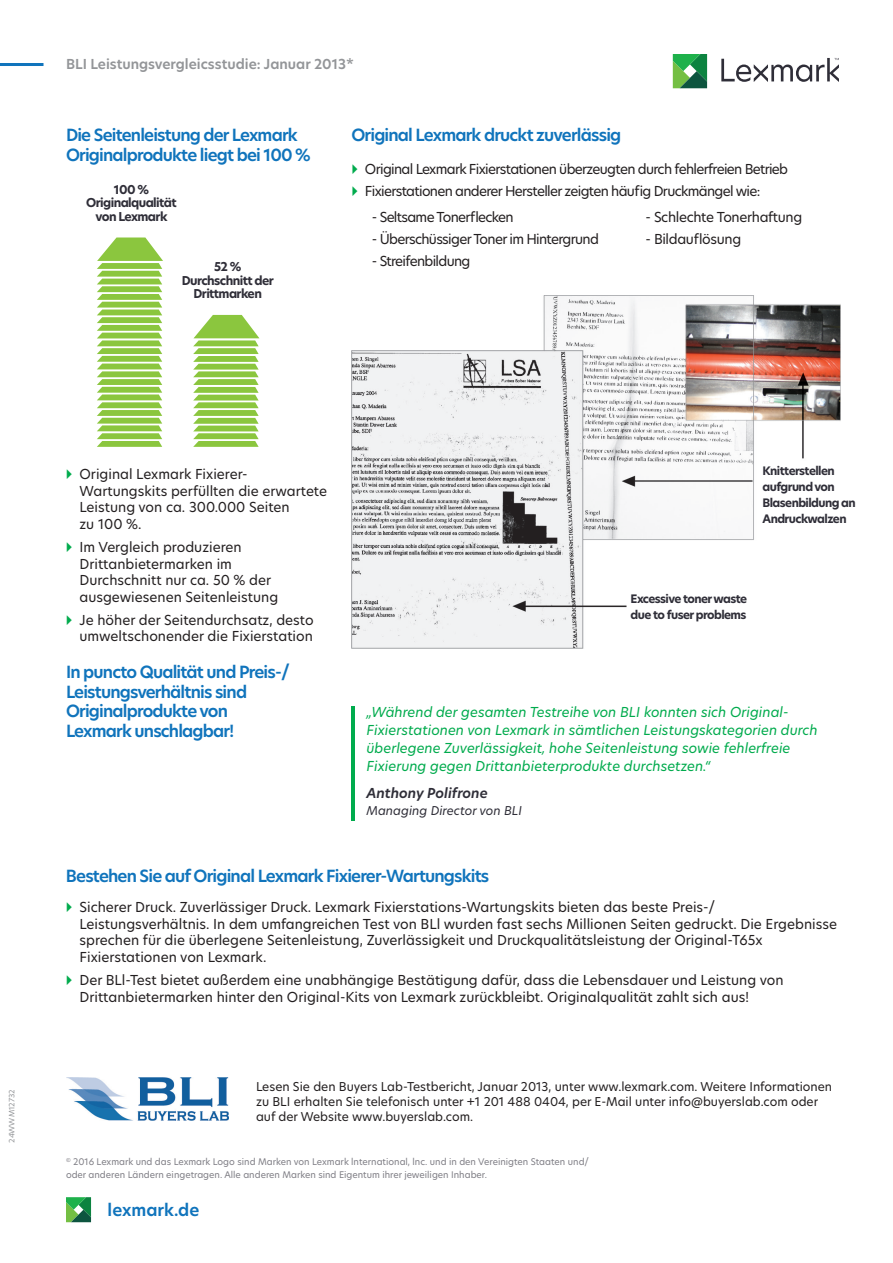
<style>
.page{position:relative;width:893px;height:1263px;background:#fff}
.page>*{position:absolute;margin:0;border:0;box-sizing:border-box;transform-origin:0 0}
.t1{font:600 16.5px/19.5px "TP Hero";letter-spacing:-.05em;color:#1074bc}
.t2{font:600 16.5px "TP Hero";color:#1074bc}
.t3{font:13.5px/16.5px "TP Hero";color:#231f20}
.t4{font:italic 13.5px/18px "TP Hero";color:#00ab4d}
.t5{font:13.5px/21.8px "TP Hero";letter-spacing:-.05em;color:#231f20}
.t6{font:600 13.5px "TP Hero";color:#939598}
.t7{font:13.5px "TP Hero";letter-spacing:-.025em;color:#231f20}
.t8{font:italic 600 13.5px "TP Hero";color:#2f2e38}
.t9{font:12px/15px "TP Hero";color:#231f20}
.t10{font:700 12px/13.5px "TP Hero";letter-spacing:-.05em;color:#2f2e38;text-align:center}
.t11{font:italic 12px "TP Hero";color:#2f2e38}
.t12{font:700 11.4px/15.8px "TP Hero";letter-spacing:-.05em;color:#2f2e38}
.t13{font:9px/13.5px "TP Hero";color:#7f7e85}
.t14{font:7.2px "TP Hero";color:#939598}
</style>
<div class="page">
<hr style="left:0;top:63px;width:44px;height:3px;background:#1074bc">
<svg style="left:721px;top:58px;width:118px;height:24px"></svg>
<svg style="left:673px;top:54px;width:34px;height:34px"></svg>
<svg style="left:66px;top:1197px;width:25px;height:25px"></svg>
<svg style="left:97px;top:237px;width:66px;height:210px"></svg>
<svg style="left:193px;top:315px;width:66px;height:132px"></svg>
<img style="left:351px;top:295px;width:489px;height:353px">
<hr style="left:351px;top:706px;width:4px;height:114px;background:#00ab4d">
<img style="left:66px;top:1077px;width:163px;height:44px">
<p class="t6" style="left:66px;top:55px;width:289px">BLI Leistungsvergleicsstudie: Januar 2013*</p>
<p class="t1" style="left:66px;top:125px;width:246px">Die Seitenleistung der Lexmark<br>Originalprodukte liegt bei 100 %</p>
<p class="t10" style="left:86px;top:182px;width:92px">100 %<br>Originalqualität von Lexmark</p>
<p class="t10" style="left:182px;top:260px;width:93px">52 %<br>Durchschnitt der<br>Drittmarken</p>
<p class="t1" style="left:351px;top:125px;width:271px">Original Lexmark druckt zuverlässig</p>
<p class="t5" style="left:365px;top:158px;width:425px">Original Lexmark Fixierstationen überzeugten durch fehlerfreien Betrieb<br>Fixierstationen anderer Hersteller zeigten häufig Druckmängel wie:</p>
<p class="t5" style="left:372px;top:206px;width:143px">- Seltsame Tonerflecken</p>
<p class="t5" style="left:372px;top:228px;width:229px">- Überschüssiger Toner im Hintergrund</p>
<p class="t5" style="left:372px;top:250px;width:100px">- Streifenbildung</p>
<p class="t7" style="left:645px;top:208px;width:158px">- Schlechte Tonerhaftung</p>
<p class="t7" style="left:645px;top:230px;width:97px">- Bildauflösung</p>
<p class="t14" style="left:7px;top:1143px;width:55px;rotate:-90deg">24WWM12732</p>
<p class="t3" style="left:79px;top:466px;width:249px">Original Lexmark Fixierer-<br>Wartungskits perfüllten die erwartete<br>Leistung von ca. 300.000 Seiten<br>zu 100 %.</p>
<p class="t3" style="left:79px;top:539px;width:200px">Im Vergleich produzieren<br>Drittanbietermarken im<br>Durchschnitt nur ca. 50 % der ausgewiesenen Seitenleistung</p>
<p class="t3" style="left:79px;top:611px;width:236px">Je höher der Seitendurchsatz, desto umweltschonender die Fixierstation</p>
<p class="t1" style="left:66px;top:662px;width:225px">In puncto Qualität und Preis-/<br>Leistungsverhältnis sind<br>Originalprodukte von<br>Lexmark unschlagbar!</p>
<p class="t12" style="left:763px;top:463px;width:95px">Knitterstellen aufgrund von<br>Blasenbildung an<br>Andruckwalzen</p>
<p class="t12" style="left:631px;top:591px;width:118px">Excessive toner waste due to fuser problems</p>
<p class="t4" style="left:367px;top:703px;width:453px">„Während der gesamten Testreihe von BLI konnten sich Original-Fixierstationen von Lexmark in sämtlichen Leistungskategorien durch überlegene Zuverlässigkeit, hohe Seitenleistung sowie fehlerfreie Fixierung gegen Drittanbieterprodukte durchsetzen.“</p>
<p class="t8" style="left:367px;top:784px;width:123px">Anthony Polifrone</p>
<p class="t11" style="left:367px;top:803px;width:157px">Managing Director von BLI</p>
<p class="t1" style="left:66px;top:866px;width:425px">Bestehen Sie auf Original Lexmark Fixierer-Wartungskits</p>
<p class="t3" style="left:79px;top:899px;width:759px">Sicherer Druck. Zuverlässiger Druck. Lexmark Fixierstations-Wartungskits bieten das beste Preis-/ Leistungsverhältnis. In dem umfangreichen Test von BLl wurden fast sechs Millionen Seiten gedruckt. Die Ergebnisse sprechen für die überlegene Seitenleistung, Zuverlässigkeit und Druckqualitätsleistung der Original-T65x Fixierstationen von Lexmark.</p>
<p class="t3" style="left:79px;top:971px;width:705px">Der BLl-Test bietet außerdem eine unabhängige Bestätigung dafür, dass die Lebensdauer und Leistung von<br>Drittanbietermarken hinter den Original-Kits von Lexmark zurückbleibt. Originalqualität zahlt sich aus!</p>
<p class="t9" style="left:256px;top:1078px;width:578px">Lesen Sie den Buyers Lab-Testbericht, Januar 2013, unter www.lexmark.com. Weitere Informationen zu BLI erhalten Sie telefonisch unter +1 201 488 0404, per E-Mail unter info@buyerslab.com oder auf der Website www.buyerslab.com.</p>
<p class="t13" style="left:66px;top:1154px;width:524px"><sup>©</sup> 2016 Lexmark und das Lexmark Logo sind Marken von Lexmark lnternational, lnc. und in den Vereinigten Staaten und/ oder anderen Ländern eingetragen. Alle anderen Marken sind Eigentum ihrer jeweiligen Inhaber.</p>
<p class="t2" style="left:108px;top:1198px;width:93px">lexmark.de</p>
</div>
